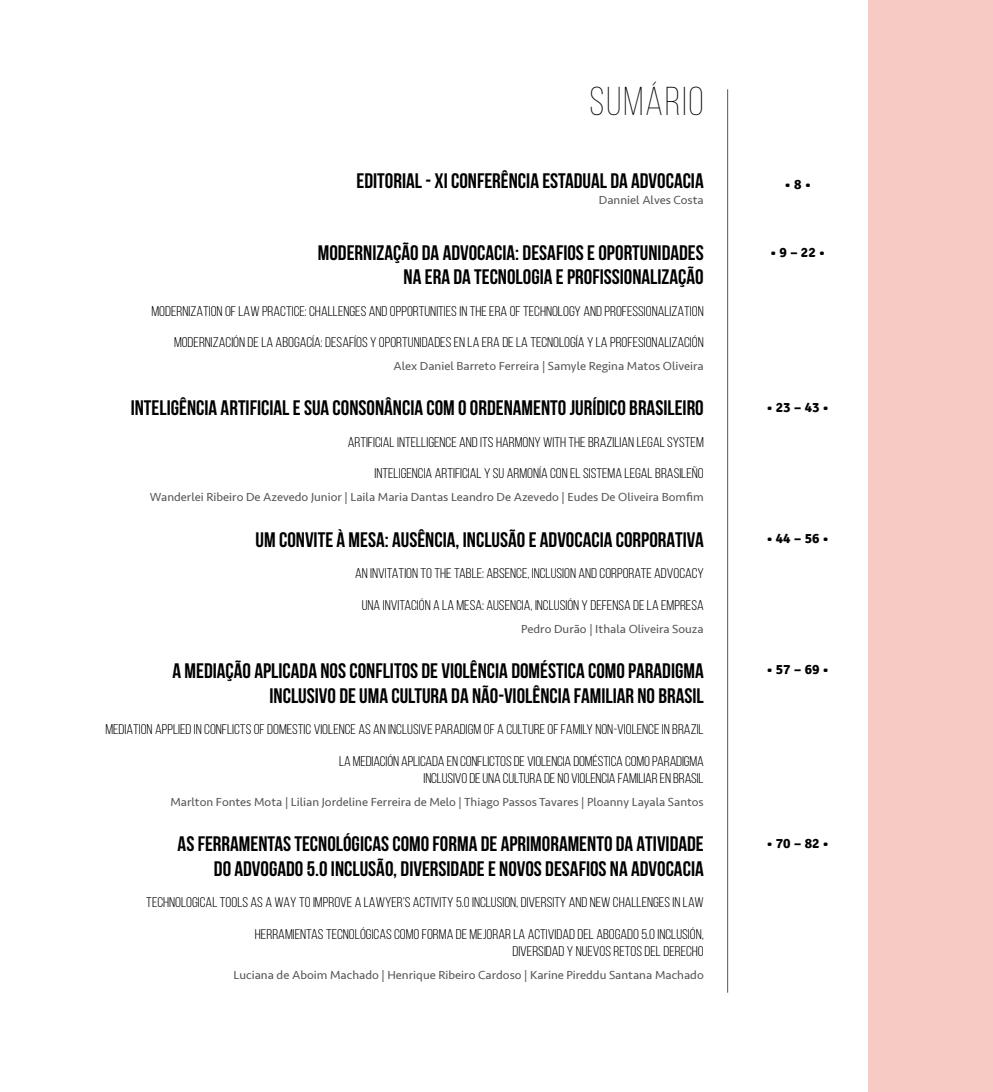
<style>
.page{position:relative;width:993px;height:1092px;background:#fff}
.page>*{position:absolute;margin:0;border:0;box-sizing:border-box;transform-origin:0 0}
.t1{font:300 40.25px "Bebas Neue";letter-spacing:.05em;color:#000}
.t2{font:700 21px/24.5px "Bebas Neue";color:#000;text-align:right}
.t3{font:14px/17.5px "Bebas Neue";color:#000;text-align:right;scale:1.1 1}
.t4{font:700 14px "Signika";color:#000}
.t5{font:12.25px "Seravek";color:#575756}
</style>
<div class="page">
<hr style="left:727px;top:89px;width:1px;height:903px;background:#575756">
<div style="left:868px;top:0;width:124px;height:1091px;background:#f8cac4"></div>
<hr style="left:992px;top:0;width:1px;height:1091px;background:#e52a12">
<h1 class="t1" style="left:589px;top:80px;width:116px">SUMÁRIO</h1>
<h2 class="t2" style="left:356px;top:168px;width:348px">EDITORIAL - XI CONFERÊNCIA ESTADUAL DA ADVOCACIA</h2>
<p class="t5" style="left:598px;top:190px;width:106px">Danniel Alves Costa</p>
<h2 class="t2" style="left:318px;top:240px;width:387px">MODERNIZAÇÃO DA ADVOCACIA: DESAFIOS E OPORTUNIDADES<br>NA ERA DA TECNOLOGIA E PROFISSIONALIZAÇÃO</h2>
<p class="t3" style="left:151px;top:302px;width:503px">MODERNIZATION OF LAW PRACTICE: CHALLENGES AND OPPORTUNITIES IN THE ERA OF TECHNOLOGY AND PROFESSIONALIZATION</p>
<p class="t3" style="left:174px;top:333px;width:483px">MODERNIZACIÓN DE LA ABOGACÍA: DESAFÍOS Y OPORTUNIDADES EN LA ERA DE LA TECNOLOGÍA Y LA PROFESIONALIZACIÓN</p>
<p class="t5" style="left:393px;top:356px;width:311px">Alex Daniel Barreto Ferreira | Samyle Regina Matos Oliveira</p>
<h2 class="t2" style="left:131px;top:395px;width:574px">INTELIGÊNCIA ARTIFICIAL E SUA CONSONÂNCIA COM O ORDENAMENTO JURÍDICO BRASILEIRO</h2>
<p class="t3" style="left:347px;top:433px;width:325px">ARTIFICIAL INTELLIGENCE AND ITS HARMONY WITH THE BRAZILIAN LEGAL SYSTEM</p>
<p class="t3" style="left:374px;top:464px;width:301px">INTELIGENCIA ARTIFICIAL Y SU ARMONÍA CON EL SISTEMA LEGAL BRASILEÑO</p>
<p class="t5" style="left:150px;top:487px;width:555px">Wanderlei Ribeiro De Azevedo Junior | Laila Maria Dantas Leandro De Azevedo | Eudes De Oliveira Bomfim</p>
<h2 class="t2" style="left:255px;top:527px;width:449px">UM CONVITE À MESA: AUSÊNCIA, INCLUSÃO E ADVOCACIA CORPORATIVA</h2>
<p class="t3" style="left:355px;top:564px;width:318px">AN INVITATION TO THE TABLE: ABSENCE, INCLUSION AND CORPORATE ADVOCACY</p>
<p class="t3" style="left:361px;top:596px;width:312px">UNA INVITACIÓN A LA MESA: AUSENCIA, INCLUSIÓN Y DEFENSA DE LA EMPRESA</p>
<p class="t5" style="left:521px;top:619px;width:184px">Pedro Durão | Ithala Oliveira Souza</p>
<h2 class="t2" style="left:172px;top:658px;width:532px">A MEDIAÇÃO APLICADA NOS CONFLITOS DE VIOLÊNCIA DOMÉSTICA COMO PARADIGMA<br>INCLUSIVO DE UMA CULTURA DA NÃO-VIOLÊNCIA FAMILIAR NO BRASIL</h2>
<p class="t3" style="left:105px;top:720px;width:545px">MEDIATION APPLIED IN CONFLICTS OF DOMESTIC VIOLENCE AS AN INCLUSIVE PARADIGM OF A CULTURE OF FAMILY NON-VIOLENCE IN BRAZIL</p>
<p class="t3" style="left:339px;top:751px;width:333px">LA MEDIACIÓN APLICADA EN CONFLICTOS DE VIOLENCIA DOMÉSTICA COMO PARADIGMA<br>INCLUSIVO DE UNA CULTURA DE NO VIOLENCIA FAMILIAR EN BRASIL</p>
<p class="t5" style="left:170px;top:792px;width:534px">Marlton Fontes Mota | Lilian Jordeline Ferreira de Melo | Thiago Passos Tavares | Ploanny Layala Santos</p>
<h2 class="t2" style="left:177px;top:831px;width:527px">AS FERRAMENTAS TECNOLÓGICAS COMO FORMA DE APRIMORAMENTO DA ATIVIDADE<br>DO ADVOGADO 5.0 INCLUSÃO, DIVERSIDADE E NOVOS DESAFIOS NA ADVOCACIA</h2>
<p class="t3" style="left:146px;top:893px;width:508px">TECHNOLOGICAL TOOLS AS A WAY TO IMPROVE A LAWYER’S ACTIVITY 5.0 INCLUSION, DIVERSITY AND NEW CHALLENGES IN LAW</p>
<p class="t3" style="left:255px;top:925px;width:409px">HERRAMIENTAS TECNOLÓGICAS COMO FORMA DE MEJORAR LA ACTIVIDAD DEL ABOGADO 5.0 INCLUSIÓN,<br>DIVERSIDAD Y NUEVOS RETOS DEL DERECHO</p>
<p class="t5" style="left:233px;top:965px;width:471px">Luciana de Aboim Machado | Henrique Ribeiro Cardoso | Karine Pireddu Santana Machado</p>
<p class="t4" style="left:784px;top:176px;width:28px">• 8 •</p>
<p class="t4" style="left:769px;top:243px;width:57px">• 9 – 22 •</p>
<p class="t4" style="left:766px;top:399px;width:64px">• 23 – 43 •</p>
<p class="t4" style="left:766px;top:529px;width:64px">• 44 – 56 •</p>
<p class="t4" style="left:766px;top:661px;width:64px">• 57 – 69 •</p>
<p class="t4" style="left:766px;top:834px;width:64px">• 70 – 82 •</p>
</div>
